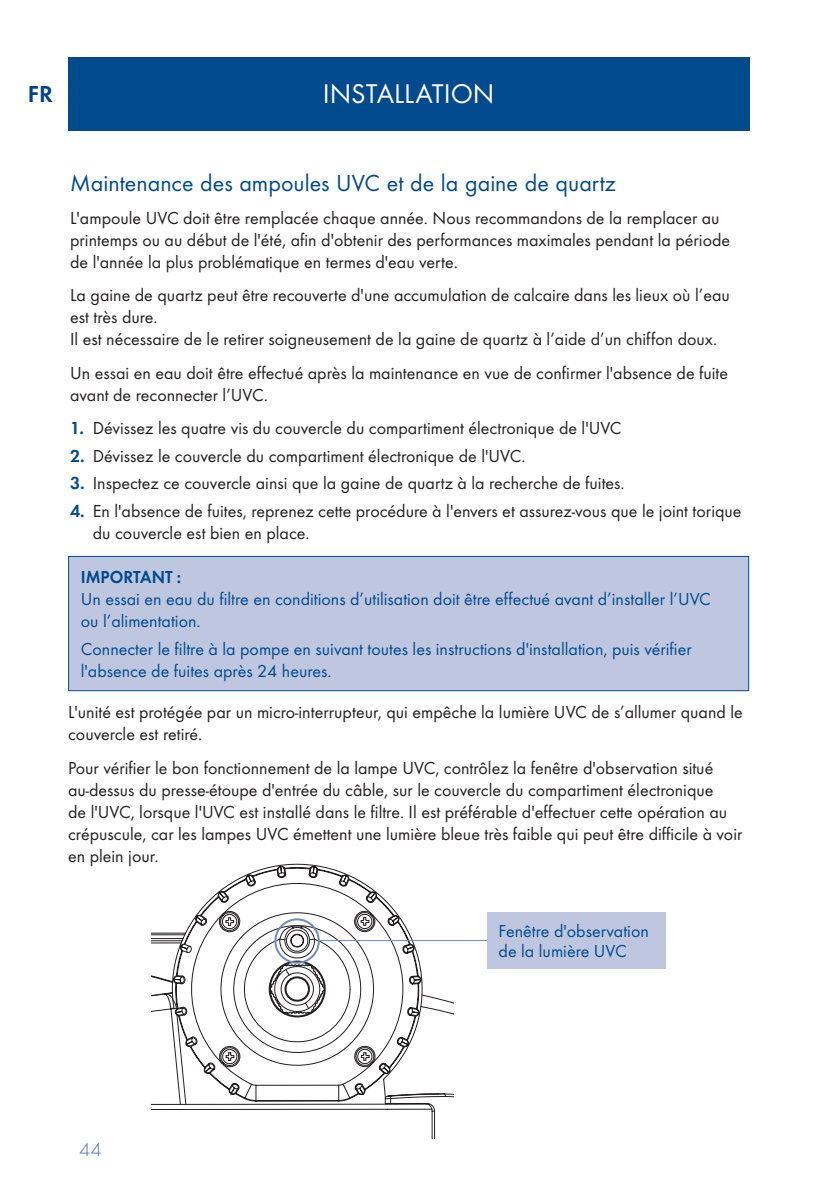
<style>
.page{position:relative;width:840px;height:1191px;background:#fff}
.page>*{position:absolute;margin:0;border:0;box-sizing:border-box;transform-origin:0 0}
.t1{font:28px "Futura T";color:#fff}
.t2{font:24px "Futura T";color:#004a8d}
.t3{font:600 24px "Futura T";color:#004389}
.t4{font:300 19.6px "Futura T";color:#476da6}
.t5{font:18px/22px "Futura T";color:#231f20}
.t6{font:18px/22px "Futura T";color:#004a8d}
.t7{font:600 18px "Futura T";color:#004a8d;scale:.95 1}
.s1{font-weight:600;color:#004a8d}
</style>
<div class="page">
<div style="left:68px;top:57px;width:680px;height:73px;background:#004a8d"></div>
<div style="left:68px;top:556px;width:680px;height:135px;background:#bfc7e0;border:1px solid #004a8d"></div>
<svg style="left:213px;top:863px;width:137px;height:33px"></svg>
<svg style="left:211px;top:896px;width:242px;height:242px"></svg>
<svg style="left:152px;top:898px;width:59px;height:212px"></svg>
<hr style="left:319px;top:940px;width:168px;height:1px;background:#748cbb">
<div style="left:487px;top:911px;width:178px;height:57px;background:#bfc7e0"></div>
<div style="left:274px;top:918px;width:45px;height:45px;border:2px solid #748cbb;border-radius:50%"></div>
<p class="t3" style="left:28px;top:80px;width:27px">FR</p>
<p class="t1" style="left:322px;top:78px;width:173px">INSTALLATION</p>
<p class="t2" style="left:70px;top:168px;width:547px">Maintenance des ampoules UVC et de la gaine de quartz</p>
<p class="t5" style="left:70px;top:207px;width:661px">L'ampoule UVC doit être remplacée chaque année. Nous recommandons de la remplacer au printemps ou au début de l'été, afin d'obtenir des performances maximales pendant la période de l'année la plus problématique en termes d'eau verte.</p>
<p class="t5" style="left:70px;top:284px;width:660px">La gaine de quartz peut être recouverte d'une accumulation de calcaire dans les lieux où l’eau est très dure.<br>Il est nécessaire de le retirer soigneusement de la gaine de quartz à l’aide d’un chiffon doux.</p>
<p class="t5" style="left:70px;top:361px;width:659px">Un essai en eau doit être effectué après la maintenance en vue de confirmer l'absence de fuite avant de reconnecter l’UVC.</p>
<p class="t5" style="left:70px;top:417px;width:552px"><span class="s1">1.</span> Dévissez les quatre vis du couvercle du compartiment électronique de l'UVC</p>
<p class="t5" style="left:70px;top:444px;width:456px"><span class="s1">2.</span> Dévissez le couvercle du compartiment électronique de l'UVC.</p>
<p class="t5" style="left:70px;top:472px;width:555px"><span class="s1">3.</span> Inspectez ce couvercle ainsi que la gaine de quartz à la recherche de fuites.</p>
<p class="t5" style="left:93px;top:500px;width:650px;text-indent:-23px"><span class="s1">4.</span> En l'absence de fuites, reprenez cette procédure à l'envers et assurez-vous que le joint torique du couvercle est bien en place.</p>
<p class="t7" style="left:81px;top:566px;width:107px">IMPORTANT :</p>
<p class="t6" style="left:81px;top:588px;width:631px">Un essai en eau du filtre en conditions d’utilisation doit être effectué avant d’installer l’UVC ou l’alimentation.</p>
<p class="t6" style="left:81px;top:637px;width:612px">Connecter le filtre à la pompe en suivant toutes les instructions d'installation, puis vérifier l'absence de fuites après 24 heures.</p>
<p class="t5" style="left:68px;top:701px;width:675px">L'unité est protégée par un micro-interrupteur, qui empêche la lumière UVC de s’allumer quand le couvercle est retiré.</p>
<p class="t5" style="left:68px;top:756px;width:675px">Pour vérifier le bon fonctionnement de la lampe UVC, contrôlez la fenêtre d'observation situé au-dessus du presse-étoupe d'entrée du câble, sur le couvercle du compartiment électronique<br>de l'UVC, lorsque l'UVC est installé dans le filtre. Il est préférable d'effectuer cette opération au crépuscule, car les lampes UVC émettent une lumière bleue très faible qui peut être difficile à voir en plein jour.</p>
<p class="t6" style="left:498px;top:920px;width:152px;line-height:20px">Fenêtre d'observation de la lumière UVC</p>
<p class="t4" style="left:79px;top:1137px;width:24px">44</p>
</div>
